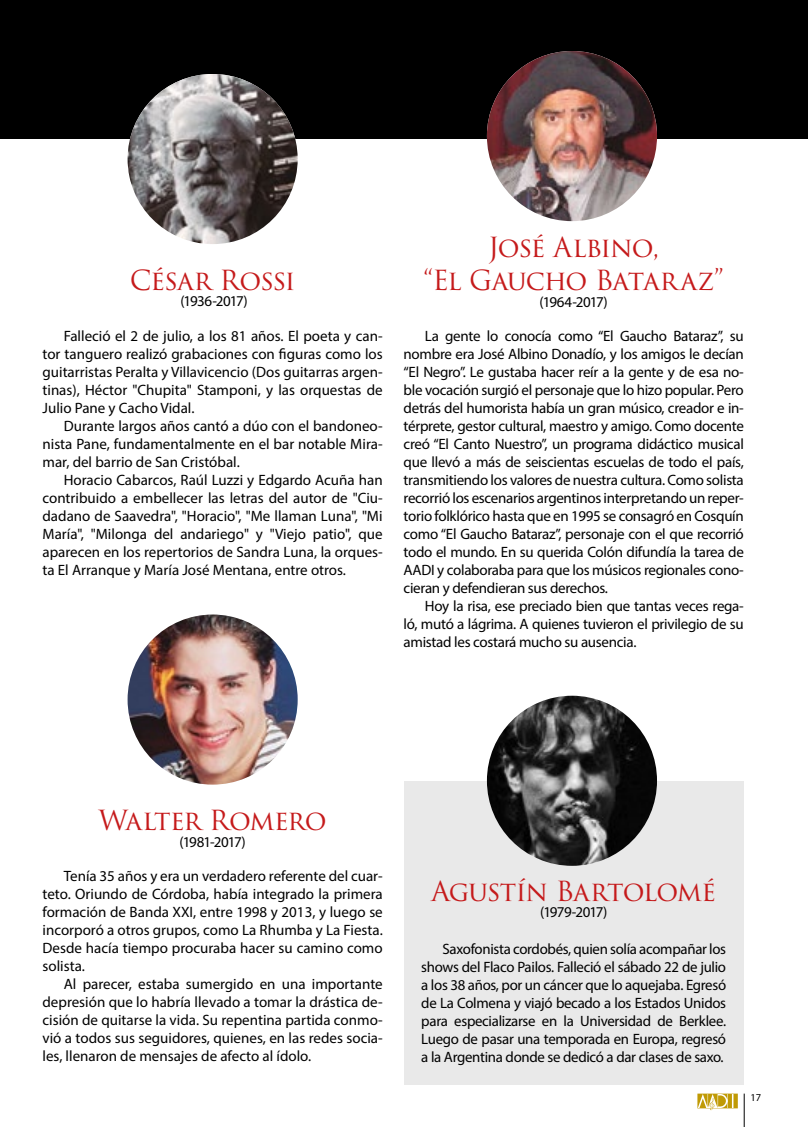
<style>
.page{position:relative;width:808px;height:1127px;background:#fff}
.page>*{position:absolute;margin:0;border:0;box-sizing:border-box;transform-origin:0 0}
.t1{font:27px/33px "Trajan Pro 3";letter-spacing:-.035em;color:#c51a1b;text-align:center}
.t2{font:15px/18px "Myriad Pro";color:#000;text-align:justify}
.t3{font:15px "Myriad Pro";letter-spacing:-.045em;color:#000}
.t4{font:15px "Myriad Pro";letter-spacing:-.055em;color:#000}
.t5{font:15px "Myriad Pro";letter-spacing:-.05em;color:#000}
.t6{font:15px "Myriad Pro";letter-spacing:-.06em;color:#000}
.t7{font:10.5px "Myriad Pro";color:#000}
</style>
<div class="page">
<hr style="left:744px;top:1093px;width:1px;height:34px;background:#000">
<svg style="left:697px;top:1093px;width:41px;height:17px"></svg>
<div style="left:404px;top:781px;width:340px;height:303px;background:#e9e9e9"></div>
<div style="left:0;top:0;width:808px;height:139px;background:#000"></div>
<img style="left:487px;top:51px;width:170px;height:170px;border-radius:85px">
<img style="left:487px;top:696px;width:170px;height:170px;border-radius:85px">
<img style="left:128px;top:74px;width:170px;height:170px;border-radius:85px">
<img style="left:128px;top:614px;width:170px;height:170px;border-radius:85px">
<h1 class="t1" style="left:130px;top:265px;width:167px">César Rossi</h1>
<p class="t5" style="left:180px;top:292px;width:69px">(1936-2017)</p>
<p class="t2" style="left:43px;top:326px;width:342px;text-indent:21px">Falleció el 2 de julio, a los 81 años. El poeta y can&shy;tor tanguero realizó grabaciones con figuras como los guitarristas Peralta y Villavicencio (Dos guitarras argen&shy;tinas), Héctor "Chupita" Stamponi, y las orquestas de Julio Pane y Cacho Vidal.</p>
<p class="t2" style="left:43px;top:416px;width:342px;text-indent:21px">Durante largos años cantó a dúo con el bandoneo&shy;nista Pane, fundamentalmente en el bar notable Mira&shy;mar, del barrio de San Cristóbal.</p>
<p class="t2" style="left:43px;top:470px;width:342px;text-indent:21px">Horacio Cabarcos, Raúl Luzzi y Edgardo Acuña han contribuido a embellecer las letras del autor de "Ciu&shy;dadano de Saavedra", "Horacio", "Me llaman Luna", "Mi María", "Milonga del andariego" y "Viejo patio", que aparecen en los repertorios de Sandra Luna, la orques&shy;ta El Arranque y María José Mentana, entre otros.</p>
<h1 class="t1" style="left:424px;top:232px;width:302px">José Albino,<br>“El Gaucho Bataraz”</h1>
<p class="t3" style="left:540px;top:292px;width:70px">(1964-2017)</p>
<p class="t2" style="left:404px;top:326px;width:342px;text-indent:21px">La gente lo conocía como “El Gaucho Bataraz”, su nombre era José Albino Donadío, y los amigos le decían “El Negro”. Le gustaba hacer reír a la gente y de esa no&shy;ble vocación surgió el personaje que lo hizo popular. Pero detrás del humorista había un gran músico, creador e in&shy;térprete, gestor cultural, maestro y amigo. Como docente creó “El Canto Nuestro”, un programa didáctico musical que llevó a más de seiscientas escuelas de todo el país, transmitiendo los valores de nuestra cultura. Como solista recorrió los escenarios argentinos interpretando un reper&shy;torio folklórico hasta que en 1995 se consagró en Cosquín como “El Gaucho Bataraz”, personaje con el que recorrió todo el mundo. En su querida Colón difundía la tarea de AADI y colaboraba para que los músicos regionales cono&shy;cieran y defendieran sus derechos.</p>
<p class="t2" style="left:404px;top:596px;width:342px;text-indent:21px">Hoy la risa, ese preciado bien que tantas veces rega&shy;ló, mutó a lágrima. A quienes tuvieron el privilegio de su amistad les costará mucho su ausencia.</p>
<h1 class="t1" style="left:99px;top:805px;width:230px">Walter Romero</h1>
<p class="t6" style="left:180px;top:833px;width:68px">(1981-2017)</p>
<p class="t2" style="left:43px;top:867px;width:342px;text-indent:21px">Tenía 35 años y era un verdadero referente del cuar&shy;teto. Oriundo de Córdoba, había integrado la primera formación de Banda XXI, entre 1998 y 2013, y luego se incorporó a otros grupos, como La Rhumba y La Fiesta.<br>Desde hacía tiempo procuraba hacer su camino como solista.</p>
<p class="t2" style="left:43px;top:975px;width:342px;text-indent:21px">Al parecer, estaba sumergido en una importante depresión que lo habría llevado a tomar la drástica de&shy;cisión de quitarse la vida. Su repentina partida conmo&shy;vió a todos sus seguidores, quienes, en las redes socia&shy;les, llenaron de mensajes de afecto al ídolo.</p>
<h1 class="t1" style="left:431px;top:876px;width:286px">Agustín Bartolomé</h1>
<p class="t4" style="left:540px;top:903px;width:69px">(1979-2017)</p>
<p class="t2" style="left:421px;top:939px;width:306px;text-indent:21px">Saxofonista cordobés, quien solía acompañar los shows del Flaco Pailos. Falleció el sábado 22 de julio a los 38 años, por un cáncer que lo aquejaba. Egresó de La Colmena y viajó becado a los Estados Unidos para especializarse en la Universidad de Berklee.<br>Luego de pasar una temporada en Europa, regresó a la Argentina donde se dedicó a dar clases de saxo.</p>
<p class="t7" style="left:750px;top:1091px;width:12px">17</p>
</div>
